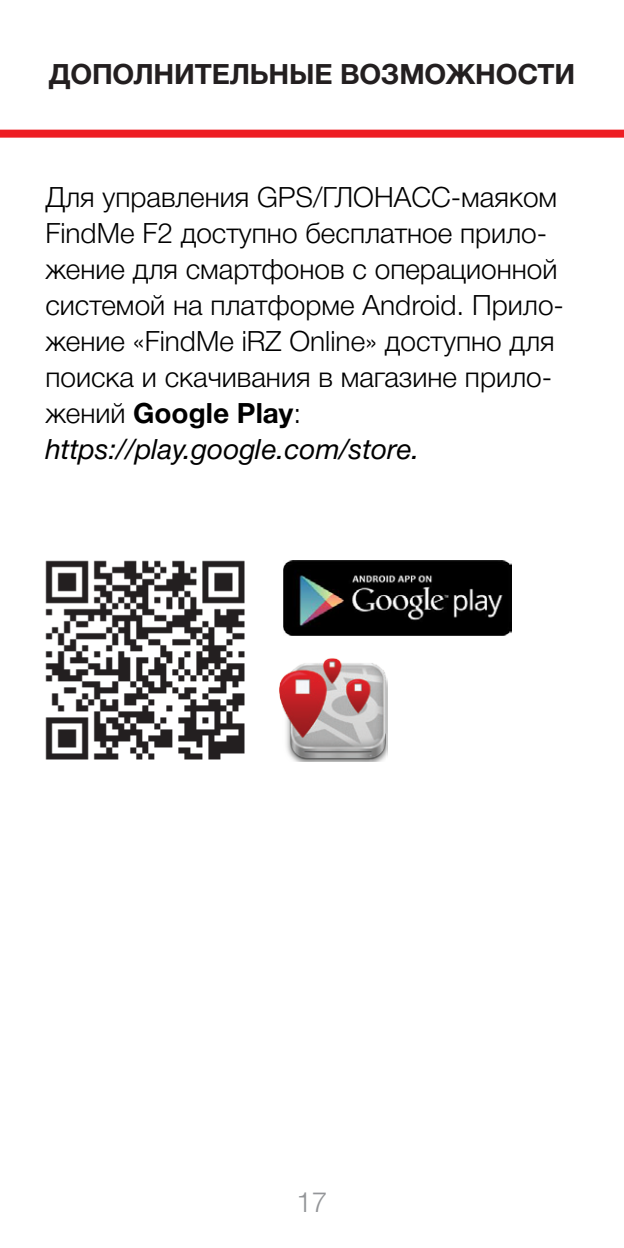
<style>
.page{position:relative;width:624px;height:1248px;background:#fff}
.page>*{position:absolute;margin:0;border:0;box-sizing:border-box;transform-origin:0 0}
.текст_гармошка{font:300 28px/36px "Helvetica Neue Cyr";color:#000}
.Подзаголовок{font:700 28px "Helvetica Neue Cyr";letter-spacing:-.005em;color:#231f20}
.t1{font:300 28px "Helvetica Neue Cyr";color:#939598}
.s1{font-weight:700}
.s2{font-weight:400;font-style:italic}
</style>
<div class="page">
<div style="left:0;top:130px;width:624px;height:8px;background:#ee1d23"></div>
<img style="left:283px;top:561px;width:228px;height:74px">
<img style="left:45px;top:560px;width:200px;height:200px">
<img style="left:279px;top:658px;width:108px;height:103px">
<p class="Подзаголовок" style="left:49px;top:58px;width:528px">ДОПОЛНИТЕЛЬНЫЕ ВОЗМОЖНОСТИ</p>
<p class="текст_гармошка" style="left:45px;top:179px;width:520px">Для управления GPS/ГЛОНАСС-маяком FindMe F2 доступно бесплатное прило&shy;жение для смартфонов с операционной системой на платформе Android. Прило&shy;жение «FindMe iRZ Online» доступно для поиска и скачивания в магазине прило&shy;жений <span class="s1">Google Play</span>: <span class="s2">https://play.google.com/store.</span></p>
<p class="t1" style="left:296px;top:1186px;width:33px">17</p>
</div>
